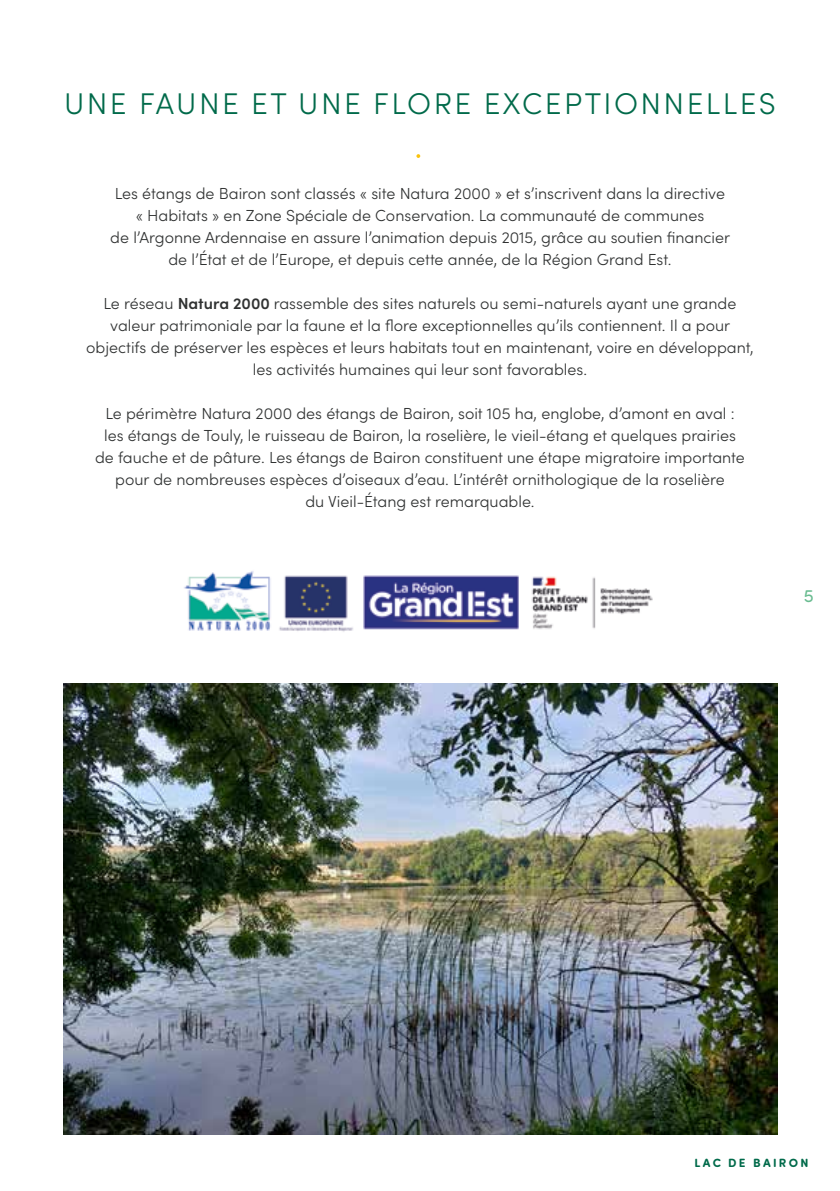
<style>
.page{position:relative;width:840px;height:1191px;background:#fff}
.page>*{position:absolute;margin:0;border:0;box-sizing:border-box;transform-origin:0 0}
.t1{font:300 30px "Sofia Pro";letter-spacing:.08em;color:#006a4a}
.t2{font:18px "Sofia Pro Soft";color:#6abc91}
.t3{font:300 16px/22px "Sofia Pro";color:#303232;text-align:center}
.t4{font:700 12px "Sofia Pro Soft";letter-spacing:.195em;color:#006a4a}
.s1{font-weight:600}
</style>
<div class="page">
<svg style="left:416px;top:154px;width:4px;height:4px"></svg>
<img style="left:64px;top:683px;width:712px;height:451px">
<img style="left:184px;top:571px;width:469px;height:61px">
<h1 class="t1" style="left:64px;top:82px;width:713px">UNE FAUNE ET UNE FLORE EXCEPTIONNELLES</h1>
<p class="t3" style="left:110px;top:181px;width:621px">Les étangs de Bairon sont classés « site Natura 2000 » et s’inscrivent dans la directive « Habitats » en Zone Spéciale de Conservation. La communauté de communes<br>de l’Argonne Ardennaise en assure l’animation depuis 2015, grâce au soutien financier de l’État et de l’Europe, et depuis cette année, de la Région Grand Est.</p>
<p class="t3" style="left:86px;top:291px;width:668px">Le réseau <span class="s1">Natura 2000</span> rassemble des sites naturels ou semi-naturels ayant une grande valeur patrimoniale par la faune et la flore exceptionnelles qu’ils contiennent. Il a pour objectifs de préserver les espèces et leurs habitats tout en maintenant, voire en développant, les activités humaines qui leur sont favorables.</p>
<p class="t3" style="left:95px;top:401px;width:651px">Le périmètre Natura 2000 des étangs de Bairon, soit 105 ha, englobe, d’amont en aval : les étangs de Touly, le ruisseau de Bairon, la roselière, le vieil-étang et quelques prairies de fauche et de pâture. Les étangs de Bairon constituent une étape migratoire importante pour de nombreuses espèces d’oiseaux d’eau. L’intérêt ornithologique de la roselière<br>du Vieil-Étang est remarquable.</p>
<p class="t2" style="left:803px;top:584px;width:12px">5</p>
<p class="t4" style="left:694px;top:1154px;width:115px">LAC DE BAIRON</p>
</div>
